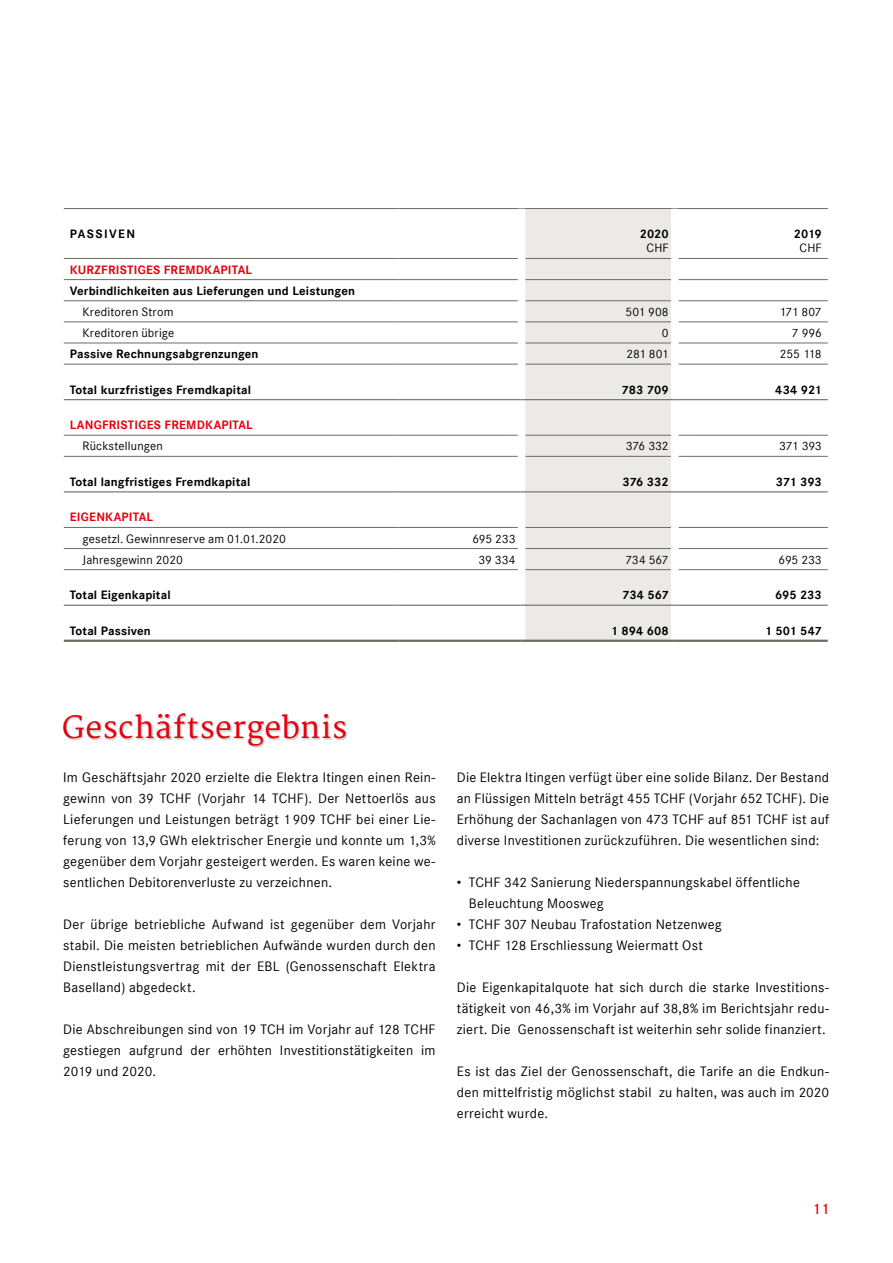
<style>
.page{position:relative;width:893px;height:1263px;background:#fff}
.page>*{position:absolute;margin:0;border:0;box-sizing:border-box;transform-origin:0 0}
.t1{font:30px "Merriweather";letter-spacing:.015em;color:#e7000e}
.t2{font:500 15px "Corporate SBQ";color:#e7000e;scale:.93 1}
.t3{font:13.5px/21px "Corporate SBQ";letter-spacing:.02em;color:#000;text-align:justify}
.t4{font:700 12px "Corporate SBQ";letter-spacing:.01em;color:#000}
.t5{font:12px "Corporate SBQ";letter-spacing:.01em;color:#000}
.t6{font:700 12px "Corporate SBQ";letter-spacing:.02em;color:#e7000e}
.t7{font:700 12px "Corporate SBQ";letter-spacing:.115em;color:#000}
</style>
<div class="page">
<div style="left:525px;top:209px;width:146px;height:431px;background:#ebeae7"></div>
<hr style="left:64px;top:258px;width:334px;height:1px;background:#6e6b61">
<hr style="left:398px;top:258px;width:120px;height:1px;background:#6e6b61">
<hr style="left:525px;top:258px;width:146px;height:1px;background:#6e6b61">
<hr style="left:678px;top:258px;width:150px;height:1px;background:#6e6b61">
<hr style="left:64px;top:279px;width:334px;height:1px;background:#6e6b61">
<hr style="left:398px;top:279px;width:120px;height:1px;background:#6e6b61">
<hr style="left:525px;top:279px;width:146px;height:1px;background:#6e6b61">
<hr style="left:678px;top:279px;width:150px;height:1px;background:#6e6b61">
<hr style="left:64px;top:300px;width:334px;height:1px;background:#6e6b61">
<hr style="left:398px;top:300px;width:120px;height:1px;background:#6e6b61">
<hr style="left:525px;top:300px;width:146px;height:1px;background:#6e6b61">
<hr style="left:678px;top:300px;width:150px;height:1px;background:#6e6b61">
<hr style="left:64px;top:322px;width:334px;height:1px;background:#6e6b61">
<hr style="left:398px;top:322px;width:120px;height:1px;background:#6e6b61">
<hr style="left:525px;top:322px;width:146px;height:1px;background:#6e6b61">
<hr style="left:678px;top:322px;width:150px;height:1px;background:#6e6b61">
<hr style="left:64px;top:343px;width:334px;height:1px;background:#6e6b61">
<hr style="left:398px;top:343px;width:120px;height:1px;background:#6e6b61">
<hr style="left:525px;top:343px;width:146px;height:1px;background:#6e6b61">
<hr style="left:678px;top:343px;width:150px;height:1px;background:#6e6b61">
<hr style="left:64px;top:364px;width:334px;height:1px;background:#6e6b61">
<hr style="left:398px;top:364px;width:120px;height:1px;background:#6e6b61">
<hr style="left:525px;top:364px;width:146px;height:1px;background:#6e6b61">
<hr style="left:678px;top:364px;width:150px;height:1px;background:#6e6b61">
<hr style="left:64px;top:435px;width:334px;height:1px;background:#6e6b61">
<hr style="left:398px;top:435px;width:120px;height:1px;background:#6e6b61">
<hr style="left:525px;top:435px;width:146px;height:1px;background:#6e6b61">
<hr style="left:678px;top:435px;width:150px;height:1px;background:#6e6b61">
<hr style="left:64px;top:456px;width:334px;height:1px;background:#6e6b61">
<hr style="left:398px;top:456px;width:120px;height:1px;background:#6e6b61">
<hr style="left:525px;top:456px;width:146px;height:1px;background:#6e6b61">
<hr style="left:678px;top:456px;width:150px;height:1px;background:#6e6b61">
<hr style="left:64px;top:527px;width:334px;height:1px;background:#6e6b61">
<hr style="left:398px;top:527px;width:120px;height:1px;background:#6e6b61">
<hr style="left:525px;top:527px;width:146px;height:1px;background:#6e6b61">
<hr style="left:678px;top:527px;width:150px;height:1px;background:#6e6b61">
<hr style="left:64px;top:548px;width:334px;height:1px;background:#6e6b61">
<hr style="left:398px;top:548px;width:120px;height:1px;background:#6e6b61">
<hr style="left:525px;top:548px;width:146px;height:1px;background:#6e6b61">
<hr style="left:678px;top:548px;width:150px;height:1px;background:#6e6b61">
<hr style="left:64px;top:569px;width:334px;height:1px;background:#6e6b61">
<hr style="left:398px;top:569px;width:120px;height:1px;background:#6e6b61">
<hr style="left:525px;top:569px;width:146px;height:1px;background:#6e6b61">
<hr style="left:678px;top:569px;width:150px;height:1px;background:#6e6b61">
<hr style="left:64px;top:208px;width:334px;height:1px;background:#6e6b61">
<hr style="left:398px;top:208px;width:124px;height:1px;background:#6e6b61">
<hr style="left:522px;top:208px;width:153px;height:1px;background:#6e6b61">
<hr style="left:675px;top:208px;width:153px;height:1px;background:#6e6b61">
<hr style="left:64px;top:399px;width:334px;height:1px;background:#6e6b61">
<hr style="left:398px;top:399px;width:124px;height:1px;background:#6e6b61">
<hr style="left:522px;top:399px;width:153px;height:1px;background:#6e6b61">
<hr style="left:675px;top:399px;width:153px;height:1px;background:#6e6b61">
<hr style="left:64px;top:491px;width:334px;height:1px;background:#6e6b61">
<hr style="left:398px;top:491px;width:124px;height:1px;background:#6e6b61">
<hr style="left:522px;top:491px;width:153px;height:1px;background:#6e6b61">
<hr style="left:675px;top:491px;width:153px;height:1px;background:#6e6b61">
<hr style="left:64px;top:605px;width:334px;height:1px;background:#6e6b61">
<hr style="left:398px;top:605px;width:124px;height:1px;background:#6e6b61">
<hr style="left:522px;top:605px;width:153px;height:1px;background:#6e6b61">
<hr style="left:675px;top:605px;width:153px;height:1px;background:#6e6b61">
<hr style="left:64px;top:640px;width:334px;height:2px;background:#6e6b61">
<hr style="left:398px;top:640px;width:124px;height:2px;background:#6e6b61">
<hr style="left:522px;top:640px;width:153px;height:2px;background:#6e6b61">
<hr style="left:675px;top:640px;width:153px;height:2px;background:#6e6b61">
<div style="left:64px;top:715px;width:284px;height:33px;background:#000;opacity:.2"></div>
<p class="t7" style="left:70px;top:227px;width:67px">PASSIVEN</p>
<p class="t4" style="left:640px;top:227px;width:30px">2020</p>
<p class="t5" style="left:646px;top:241px;width:24px">CHF</p>
<p class="t4" style="left:794px;top:227px;width:29px">2019</p>
<p class="t5" style="left:800px;top:241px;width:24px">CHF</p>
<p class="t6" style="left:70px;top:262px;width:184px">KURZFRISTIGES FREMDKAPITAL</p>
<p class="t4" style="left:70px;top:283px;width:287px">Verbindlichkeiten aus Lieferungen und Leistungen</p>
<p class="t5" style="left:83px;top:305px;width:92px">Kreditoren Strom</p>
<p class="t5" style="left:625px;top:305px;width:45px">501 908</p>
<p class="t5" style="left:779px;top:305px;width:44px">171 807</p>
<p class="t5" style="left:83px;top:326px;width:93px">Kreditoren übrige</p>
<p class="t5" style="left:662px;top:326px;width:8px">0</p>
<p class="t5" style="left:792px;top:326px;width:31px">7 996</p>
<p class="t4" style="left:70px;top:347px;width:190px">Passive Rechnungsabgrenzungen</p>
<p class="t5" style="left:626px;top:347px;width:44px">281 801</p>
<p class="t5" style="left:780px;top:347px;width:43px">255 118</p>
<p class="t4" style="left:70px;top:382px;width:183px">Total kurzfristiges Fremdkapital</p>
<p class="t4" style="left:622px;top:382px;width:49px">783 709</p>
<p class="t4" style="left:775px;top:382px;width:48px">434 921</p>
<p class="t6" style="left:70px;top:418px;width:185px">LANGFRISTIGES FREMDKAPITAL</p>
<p class="t5" style="left:83px;top:439px;width:82px">Rückstellungen</p>
<p class="t5" style="left:626px;top:439px;width:44px">376 332</p>
<p class="t5" style="left:779px;top:439px;width:44px">371 393</p>
<p class="t4" style="left:70px;top:474px;width:182px">Total langfristiges Fremdkapital</p>
<p class="t4" style="left:622px;top:474px;width:48px">376 332</p>
<p class="t4" style="left:776px;top:474px;width:48px">371 393</p>
<p class="t6" style="left:70px;top:510px;width:85px">EIGENKAPITAL</p>
<p class="t5" style="left:83px;top:531px;width:205px">gesetzl. Gewinnreserve am 01.01.2020</p>
<p class="t5" style="left:472px;top:531px;width:45px">695 233</p>
<p class="t5" style="left:83px;top:552px;width:102px">Jahresgewinn 2020</p>
<p class="t5" style="left:478px;top:552px;width:39px">39 334</p>
<p class="t5" style="left:625px;top:552px;width:45px">734 567</p>
<p class="t5" style="left:778px;top:552px;width:45px">695 233</p>
<p class="t4" style="left:70px;top:588px;width:102px">Total Eigenkapital</p>
<p class="t4" style="left:622px;top:588px;width:48px">734 567</p>
<p class="t4" style="left:775px;top:588px;width:48px">695 233</p>
<p class="t4" style="left:70px;top:623px;width:83px">Total Passiven</p>
<p class="t4" style="left:611px;top:623px;width:59px">1 894 608</p>
<p class="t4" style="left:765px;top:623px;width:59px">1 501 547</p>
<h1 class="t1" style="left:62px;top:710px;width:286px">Geschäftsergebnis</h1>
<p class="t3" style="left:63px;top:767px;width:374px">Im Geschäftsjahr 2020 erzielte die Elektra ltingen einen Rein&shy;gewinn von 39 TCHF (Vorjahr 14 TCHF). Der Nettoerlös aus Lieferungen und Leistungen beträgt 1 909 TCHF bei einer Lie&shy;ferung von 13,9 GWh elektrischer Energie und konnte um 1,3% gegenüber dem Vorjahr gesteigert werden. Es waren keine we&shy;sentlichen Debitorenverluste zu verzeichnen.</p>
<p class="t3" style="left:63px;top:914px;width:374px">Der übrige betriebliche Aufwand ist gegenüber dem Vorjahr stabil. Die meisten betrieblichen Aufwände wurden durch den Dienstleistungsvertrag mit der EBL (Genossenschaft Elektra Baselland) abgedeckt.</p>
<p class="t3" style="left:63px;top:1019px;width:374px">Die Abschreibungen sind von 19 TCH im Vorjahr auf 128 TCHF gestiegen aufgrund der erhöhten Investitionstätigkeiten im 2019 und 2020.</p>
<p class="t3" style="left:457px;top:767px;width:374px">Die Elektra ltingen verfügt über eine solide Bilanz. Der Bestand an Flüssigen Mitteln beträgt 455 TCHF (Vorjahr 652 TCHF). Die Erhöhung der Sachanlagen von 473 TCHF auf 851 TCHF ist auf diverse Investitionen zurückzuführen. Die wesentlichen sind:</p>
<p class="t3" style="left:469px;top:872px;width:333px;text-indent:-12px">• TCHF 342 Sanierung Niederspannungskabel öffentliche<br>Beleuchtung Moosweg</p>
<p class="t3" style="left:457px;top:914px;width:266px">• TCHF 307 Neubau Trafostation Netzenweg</p>
<p class="t3" style="left:457px;top:935px;width:248px">• TCHF 128 Erschliessung Weiermatt Ost</p>
<p class="t3" style="left:457px;top:977px;width:374px">Die Eigenkapitalquote hat sich durch die starke Investitions&shy;tätigkeit von 46,3% im Vorjahr auf 38,8% im Berichtsjahr redu&shy;ziert. Die Genossenschaft ist weiterhin sehr solide finanziert.</p>
<p class="t3" style="left:457px;top:1061px;width:374px">Es ist das Ziel der Genossenschaft, die Tarife an die Endkun&shy;den mittelfristig möglichst stabil zu halten, was auch im 2020 erreicht wurde.</p>
<p class="t2" style="left:813px;top:1199px;width:19px">11</p>
</div>
